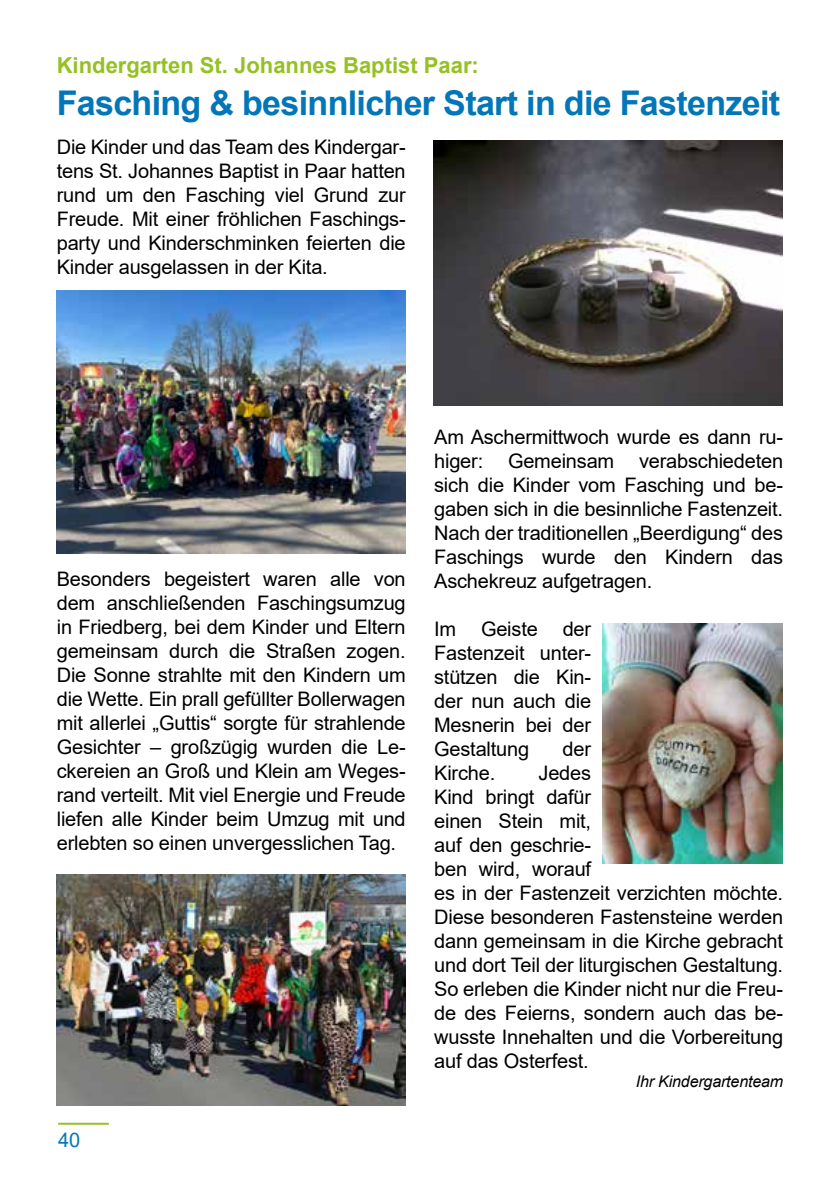
<style>
.page{position:relative;width:840px;height:1191px;background:#fff}
.page>*{position:absolute;margin:0;border:0;box-sizing:border-box;transform-origin:0 0}
.t1{font:700 34px "Arial";letter-spacing:-.02em;color:#0276b7}
.t2{font:700 22px "Arial";color:#95c123}
.t3{font:20px/24px "Arial";letter-spacing:-.01em;color:#000;text-align:justify}
.t4{font:20px "Arial";color:#0276b7}
.t5{font:italic 16px "Arial";letter-spacing:-.01em;color:#000}
</style>
<div class="page">
<hr style="left:58px;top:1122px;width:51px;height:2px;background:#95c123">
<img style="left:57px;top:874px;width:348px;height:232px">
<img style="left:57px;top:290px;width:348px;height:263px">
<img style="left:433px;top:140px;width:349px;height:265px">
<img style="left:602px;top:623px;width:180px;height:240px">
<p class="t2" style="left:57px;top:49px;width:423px">Kindergarten St. Johannes Baptist Paar:</p>
<h1 class="t1" style="left:57px;top:79px;width:724px">Fasching &amp; besinnlicher Start in die Fastenzeit</h1>
<p class="t3" style="left:57px;top:134px;width:350px">Die Kinder und das Team des Kindergar&shy;tens St. Johannes Baptist in Paar hatten rund um den Fasching viel Grund zur Freude. Mit einer fröhlichen Faschings&shy;party und Kinderschminken feierten die Kinder ausgelassen in der Kita.</p>
<p class="t3" style="left:57px;top:566px;width:350px">Besonders begeistert waren alle von dem anschließenden Faschingsumzug in Friedberg, bei dem Kinder und Eltern gemeinsam durch die Straßen zogen.<br>Die Sonne strahlte mit den Kindern um die Wette. Ein prall gefüllter Bollerwagen mit allerlei „Guttis“ sorgte für strahlende Gesichter – großzügig wurden die Le&shy;ckereien an Groß und Klein am Weges&shy;rand verteilt. Mit viel Energie und Freude liefen alle Kinder beim Umzug mit und erlebten so einen unvergesslichen Tag.</p>
<p class="t4" style="left:58px;top:1126px;width:24px">40</p>
<p class="t3" style="left:434px;top:425px;width:350px">Am Aschermittwoch wurde es dann ru&shy;higer: Gemeinsam verabschiedeten sich die Kinder vom Fasching und be&shy;gaben sich in die besinnliche Fastenzeit.<br>Nach der traditionellen „Beerdigung“ des Faschings wurde den Kindern das Aschekreuz aufgetragen.</p>
<p class="t3" style="left:434px;top:617px;width:158px">Im Geiste der Fastenzeit unter&shy;stützen die Kin&shy;der nun auch die Mesnerin bei der Gestaltung</p>
<p class="t3" style="left:562px;top:737px;width:30px">der</p>
<p class="t3" style="left:434px;top:761px;width:350px;text-align:left;text-indent:104px">Jedes<br>Kind bringt dafür<br>einen Stein mit,<br>auf den geschrie-<br>ben wird, worauf<br>es in der Fastenzeit verzichten möchte.<br>Diese besonderen Fastensteine werden dann gemeinsam in die Kirche gebracht und dort Teil der liturgischen Gestaltung.<br>So erleben die Kinder nicht nur die Freu&shy;de des Feierns, sondern auch das be&shy;wusste Innehalten und die Vorbereitung auf das Osterfest.</p>
<p class="t5" style="left:635px;top:1071px;width:149px">Ihr Kindergartenteam</p>
<p class="t3" style="left:434px;top:761px;width:63px">Kirche.</p>
</div>
